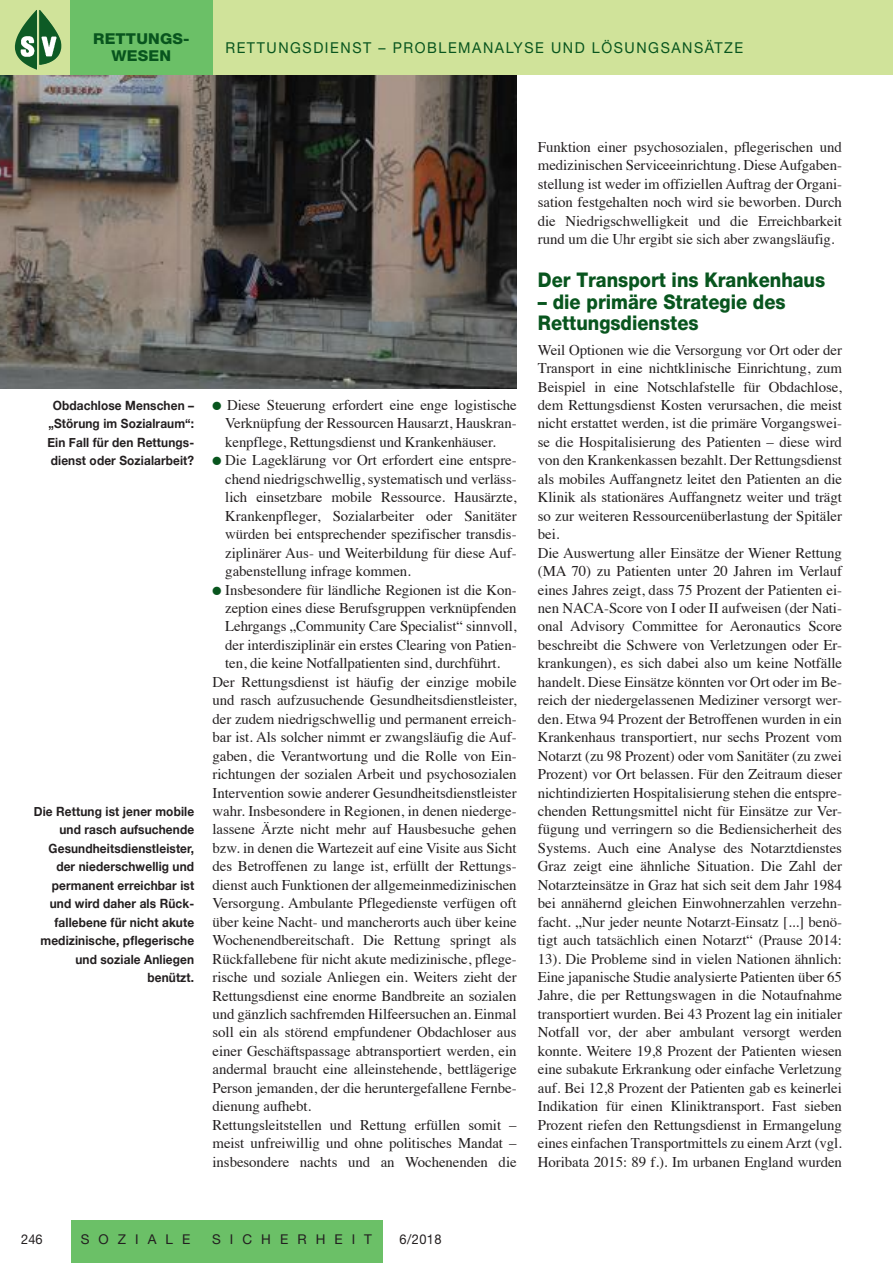
<style>
.page{position:relative;width:893px;height:1263px;background:#fff}
.page>*{position:absolute;margin:0;border:0;box-sizing:border-box;transform-origin:0 0}
.t1{font:800 20.25px/21.8px "Helvetica Neue";color:#08551e;scale:.9 1}
.t2{font:15px "Helvetica Neue LT Std";letter-spacing:.11em;color:#08551e;scale:.95 1}
.t3{font:800 15px/17.5px "Helvetica Neue LT Std";letter-spacing:.01em;color:#08551e;text-align:center;scale:1.05 1}
.t4{font:14.85px/18.5px "Times";letter-spacing:-.005em;color:#231f20;text-align:justify}
.t5{font:13.5px "Helvetica Neue LT Std";letter-spacing:.67em;color:#231f20}
.t6{font:13.5px "Helvetica Neue LT Std";letter-spacing:.67em;color:#231f20;scale:.95 1}
.t7{font:700 12.75px/18.5px "Helvetica Neue";letter-spacing:.01em;color:#231f20;text-align:right;scale:.93 1}
.s1{font-family:"Monotype Sorts";font-size:11.25px;color:#08551e}
</style>
<div class="page">
<div style="left:71px;top:1220px;width:312px;height:43px;background:#6bc067"></div>
<img style="left:0;top:74px;width:517px;height:315px">
<div style="left:0;top:0;width:893px;height:74px;background:#d0e39a"></div>
<div style="left:70px;top:0;width:143px;height:74px;background:#6bc067"></div>
<img style="left:39px;top:10px;width:22px;height:55px">
<p class="t3" style="left:93px;top:30px;width:93px">RETTUNGS-<br>WESEN</p>
<p class="t2" style="left:225px;top:39px;width:370px">PROBLEMANALYSE UND LÖSUNGSANSÄTZE</p>
<p class="t2" style="left:225px;top:39px;width:12px">RETT</p>
<p class="t2" style="left:266px;top:39px;width:483px">UNGSDIENST – PROBLEMANALYSE UND LÖSUNGSANSÄTZE</p>
<p class="t7" style="left:47px;top:397px;width:159px;text-align:center">Obdachlose Menschen – „Störung im Sozialraum“:<br>Ein Fall für den Rettungs&shy;dienst oder Sozialarbeit?</p>
<p class="t7" style="left:34px;top:802px;width:174px">Die Rettung ist jener mobile und rasch aufsuchende<br>Gesundheitsdienstleister, der niederschwellig und permanent erreichbar ist und wird daher als Rück&shy;fallebene für nicht akute medizinische, pflegerische und soziale Anliegen benützt.</p>
<p class="t4" style="left:213px;top:395px;width:306px"><span class="s1">l</span> Diese Steuerung erfordert eine enge logistische</p>
<p class="t4" style="left:225px;top:413px;width:293px">Verknüpfung der Ressourcen Hausarzt, Hauskran-</p>
<p class="t4" style="left:225px;top:431px;width:272px">kenpflege, Rettungsdienst und Krankenhäuser.</p>
<p class="t4" style="left:213px;top:450px;width:306px"><span class="s1">l</span> Die Lageklärung vor Ort erfordert eine entspre-</p>
<p class="t4" style="left:225px;top:468px;width:293px">chend niedrigschwellig, systematisch und verläss-</p>
<p class="t4" style="left:225px;top:487px;width:293px">lich einsetzbare mobile Ressource. Hausärzte,</p>
<p class="t4" style="left:225px;top:505px;width:293px">Krankenpfleger, Sozialarbeiter oder Sanitäter</p>
<p class="t4" style="left:225px;top:524px;width:293px">würden bei entsprechender spezifischer transdis-</p>
<p class="t4" style="left:225px;top:542px;width:293px">ziplinärer Aus- und Weiterbildung für diese Auf-</p>
<p class="t4" style="left:225px;top:561px;width:187px">gabenstellung infrage kommen.</p>
<p class="t4" style="left:213px;top:579px;width:306px"><span class="s1">l</span> Insbesondere für ländliche Regionen ist die Kon-</p>
<p class="t4" style="left:225px;top:597px;width:293px">zeption eines diese Berufsgruppen verknüpfenden</p>
<p class="t4" style="left:225px;top:616px;width:293px">Lehrgangs „Community Care Specialist“ sinnvoll,</p>
<p class="t4" style="left:225px;top:634px;width:293px">der interdisziplinär ein erstes Clearing von Patien-</p>
<p class="t4" style="left:225px;top:653px;width:276px">ten, die keine Notfallpatienten sind, durchführt.</p>
<p class="t4" style="left:213px;top:671px;width:306px">Der Rettungsdienst ist häufig der einzige mobile</p>
<p class="t4" style="left:213px;top:690px;width:306px">und rasch aufzusuchende Gesundheitsdienstleister,</p>
<p class="t4" style="left:213px;top:708px;width:306px">der zudem niedrigschwellig und permanent erreich-</p>
<p class="t4" style="left:213px;top:727px;width:306px">bar ist. Als solcher nimmt er zwangsläufig die Auf-</p>
<p class="t4" style="left:213px;top:745px;width:306px">gaben, die Verantwortung und die Rolle von Ein-</p>
<p class="t4" style="left:213px;top:764px;width:306px">richtungen der sozialen Arbeit und psychosozialen</p>
<p class="t4" style="left:213px;top:782px;width:306px">Intervention sowie anderer Gesundheitsdienstleister</p>
<p class="t4" style="left:213px;top:800px;width:306px">wahr. Insbesondere in Regionen, in denen niederge-</p>
<p class="t4" style="left:213px;top:819px;width:306px">lassene Ärzte nicht mehr auf Hausbesuche gehen</p>
<p class="t4" style="left:213px;top:837px;width:306px">bzw. in denen die Wartezeit auf eine Visite aus Sicht</p>
<p class="t4" style="left:213px;top:856px;width:306px">des Betroffenen zu lange ist, erfüllt der Rettungs-</p>
<p class="t4" style="left:213px;top:874px;width:306px">dienst auch Funktionen der allgemeinmedizinischen</p>
<p class="t4" style="left:213px;top:893px;width:306px">Versorgung. Ambulante Pflegedienste verfügen oft</p>
<p class="t4" style="left:213px;top:911px;width:306px">über keine Nacht- und mancherorts auch über keine</p>
<p class="t4" style="left:213px;top:930px;width:306px">Wochenendbereitschaft. Die Rettung springt als</p>
<p class="t4" style="left:213px;top:948px;width:306px">Rückfallebene für nicht akute medizinische, pflege-</p>
<p class="t4" style="left:213px;top:966px;width:306px">rische und soziale Anliegen ein. Weiters zieht der</p>
<p class="t4" style="left:213px;top:985px;width:306px">Rettungsdienst eine enorme Bandbreite an sozialen</p>
<p class="t4" style="left:213px;top:1003px;width:306px">und gänzlich sachfremden Hilfeersuchen an. Einmal</p>
<p class="t4" style="left:213px;top:1022px;width:306px">soll ein als störend empfundener Obdachloser aus</p>
<p class="t4" style="left:213px;top:1040px;width:306px">einer Geschäftspassage abtransportiert werden, ein</p>
<p class="t4" style="left:213px;top:1059px;width:306px">andermal braucht eine alleinstehende, bettlägerige</p>
<p class="t4" style="left:213px;top:1077px;width:306px">Person jemanden, der die heruntergefallene Fernbe-</p>
<p class="t4" style="left:213px;top:1096px;width:100px">dienung aufhebt.</p>
<p class="t4" style="left:213px;top:1114px;width:306px">Rettungsleitstellen und Rettung erfüllen somit –</p>
<p class="t4" style="left:213px;top:1132px;width:306px">meist unfreiwillig und ohne politisches Mandat –</p>
<p class="t4" style="left:213px;top:1151px;width:306px">insbesondere nachts und an Wochenenden die</p>
<p class="t4" style="left:538px;top:136px;width:306px">Funktion einer psychosozialen, pflegerischen und medizinischen Serviceeinrichtung. Diese Aufgaben&shy;stellung ist weder im offiziellen Auftrag der Organi&shy;sation festgehalten noch wird sie beworben. Durch die Niedrigschwelligkeit und die Erreichbarkeit rund um die Uhr ergibt sie sich aber zwangsläufig.</p>
<h1 class="t1" style="left:538px;top:269px;width:321px">Der Transport ins Krankenhaus</h1>
<h1 class="t1" style="left:538px;top:291px;width:277px">– die primäre Strategie des<br>Rettungsdienstes</h1>
<p class="t4" style="left:538px;top:339px;width:306px;text-align:left">Weil Optionen wie die Versorgung vor Ort oder der Transport in eine nichtklinische Einrichtung, zum Beispiel in eine Notschlafstelle für Obdachlose, dem Rettungsdienst Kosten verursachen, die meist nicht erstattet werden, ist die primäre Vorgangswei&shy;se die Hospitalisierung des Patienten – diese wird von den Krankenkassen bezahlt. Der Rettungsdienst als mobiles Auffangnetz leitet den Patienten an die Klinik als stationäres Auffangnetz weiter und trägt so zur weiteren Ressourcenüberlastung der Spitäler bei.<br>Die Auswertung aller Einsätze der Wiener Rettung (MA 70) zu Patienten unter 20 Jahren im Verlauf eines Jahres zeigt, dass 75 Prozent der Patienten ei&shy;nen NACA-Score von I oder II aufweisen (der Nati&shy;onal Advisory Committee for Aeronautics Score beschreibt die Schwere von Verletzungen oder Er&shy;krankungen), es sich dabei also um keine Notfälle handelt. Diese Einsätze könnten vor Ort oder im Be&shy;reich der niedergelassenen Mediziner versorgt wer&shy;den. Etwa 94 Prozent der Betroffenen wurden in ein Krankenhaus transportiert, nur sechs Prozent vom Notarzt (zu 98 Prozent) oder vom Sanitäter (zu zwei Prozent) vor Ort belassen. Für den Zeitraum dieser nichtindizierten Hospitalisierung stehen die entspre&shy;chenden Rettungsmittel nicht für Einsätze zur Ver&shy;fügung und verringern so die Bediensicherheit des Systems. Auch eine Analyse des Notarztdienstes Graz zeigt eine ähnliche Situation. Die Zahl der Notarzteinsätze in Graz hat sich seit dem Jahr 1984 bei annähernd gleichen Einwohnerzahlen verzehn&shy;facht. „Nur jeder neunte Notarzt-Einsatz [...] benö&shy;tigt auch tatsächlich einen Notarzt“ (Prause 2014:<br>13). Die Probleme sind in vielen Nationen ähnlich:<br>Eine japanische Studie analysierte Patienten über 65<br>Jahre, die per Rettungswagen in die Notaufnahme transportiert wurden. Bei 43 Prozent lag ein initialer Notfall vor, der aber ambulant versorgt werden konnte. Weitere 19,8 Prozent der Patienten wiesen eine subakute Erkrankung oder einfache Verletzung auf. Bei 12,8 Prozent der Patienten gab es keinerlei Indikation für einen Kliniktransport. Fast sieben Prozent riefen den Rettungsdienst in Ermangelung eines einfachen Transportmittels zu einem Arzt (vgl.<br>Horibata 2015: 89 f.). Im urbanen England wurden</p>
<p class="t6" style="left:21px;top:1231px;width:24px">246</p>
<p class="t5" style="left:81px;top:1231px;width:111px">SOZIALE</p>
<p class="t5" style="left:212px;top:1231px;width:161px">SICHERHEIT</p>
<p class="t6" style="left:400px;top:1231px;width:46px">6/2018</p>
</div>
